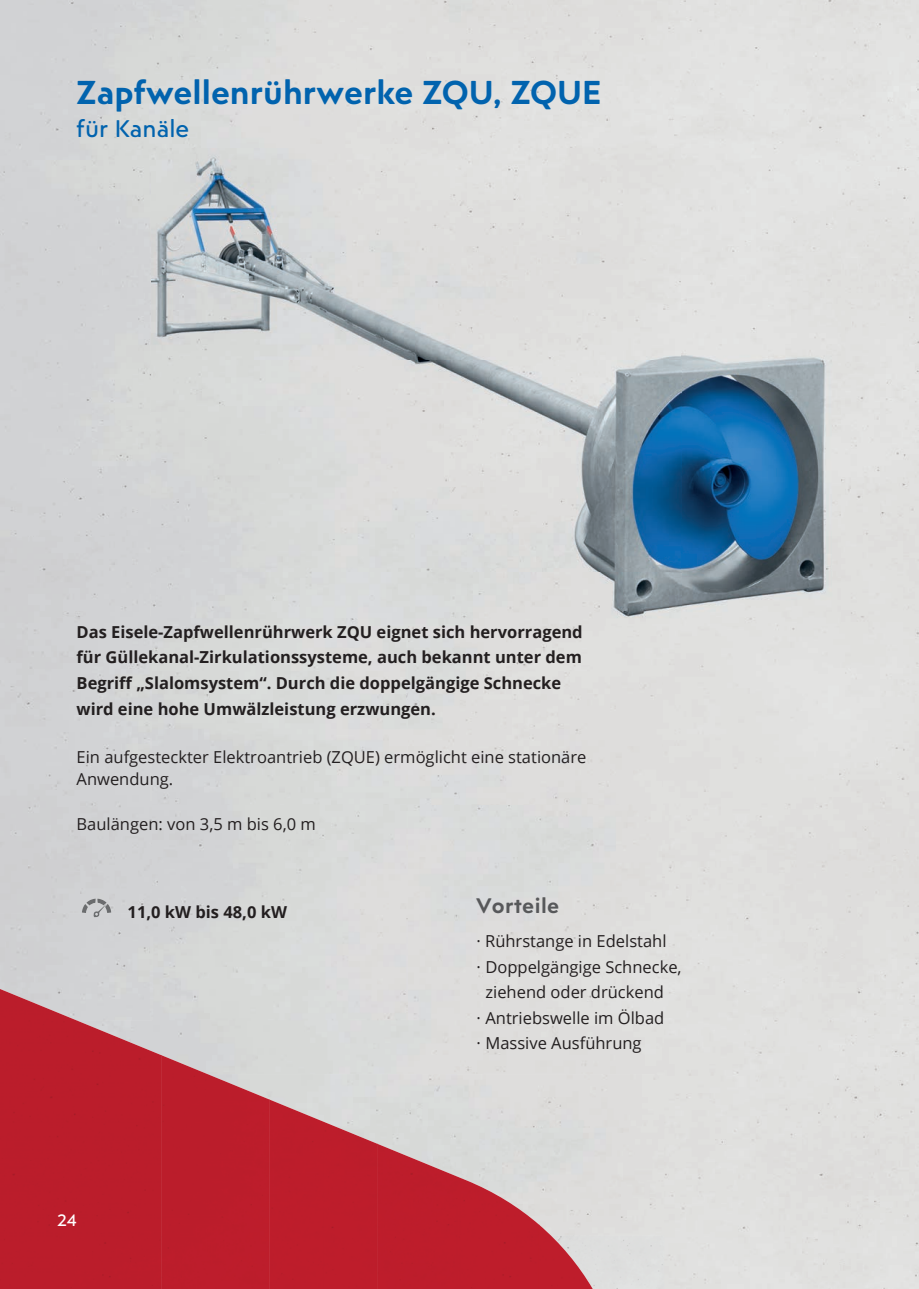
<style>
.page{position:relative;width:919px;height:1289px;background:#fff}
.page>*{position:absolute;margin:0;border:0;box-sizing:border-box;transform-origin:0 0}
.t1{font:600 33px "Posterama Text";color:#0163ae}
.t2{font:24px "Posterama Text";color:#0163ae}
.t3{font:600 21px "Posterama Text";letter-spacing:.02em;color:#57585a}
.t4{font:700 16.5px/25.5px "Open Sans";color:#231f20}
.t5{font:16.5px/22.5px "Open Sans";color:#231f20}
.t6{font:16.5px "Posterama Text";color:#fff}
</style>
<div class="page">
<div style="left:539px;top:1181px;width:125px;height:54px;background:#dedddc"></div>
<img style="left:0;top:988px;width:162px;height:300px">
<img style="left:161px;top:1055px;width:109px;height:233px">
<img style="left:269px;top:1099px;width:108px;height:189px">
<img style="left:377px;top:1143px;width:162px;height:145px">
<img style="left:539px;top:1224px;width:53px;height:64px">
<svg style="left:82px;top:898px;width:29px;height:15px"></svg>
<img style="left:93px;top:903px;width:14px;height:14px">
<img style="left:151px;top:149px;width:689px;height:476px">
<h1 class="t1" style="left:77px;top:70px;width:526px">Zapfwellenrührwerke ZQU, ZQUE</h1>
<h2 class="t2" style="left:77px;top:113px;width:114px">für Kanäle</h2>
<p class="t4" style="left:77px;top:619px;width:507px">Das Eisele-Zapfwellenrührwerk ZQU eignet sich hervorragend für Güllekanal-Zirkulationssysteme, auch bekannt unter dem Begriff „Slalomsystem“. Durch die doppelgängige Schnecke wird eine hohe Umwälzleistung erzwungen.</p>
<p class="t5" style="left:77px;top:744px;width:511px">Ein aufgesteckter Elektroantrieb (ZQUE) ermöglicht eine stationäre<br>Anwendung.</p>
<p class="t5" style="left:77px;top:812px;width:241px">Baulängen: von 3,5 m bis 6,0 m</p>
<p class="t4" style="left:128px;top:898px;width:161px">11,0 kW bis 48,0 kW</p>
<p class="t6" style="left:57px;top:1209px;width:21px">24</p>
<p class="t3" style="left:476px;top:891px;width:84px">Vorteile</p>
<p class="t5" style="left:476px;top:929px;width:191px">· Rührstange in Edelstahl</p>
<p class="t5" style="left:476px;top:955px;width:207px">· Doppelgängige Schnecke,</p>
<p class="t5" style="left:485px;top:980px;width:180px">ziehend oder drückend</p>
<p class="t5" style="left:476px;top:1006px;width:189px">· Antriebswelle im Ölbad</p>
<p class="t5" style="left:476px;top:1031px;width:167px">· Massive Ausführung</p>
</div>
